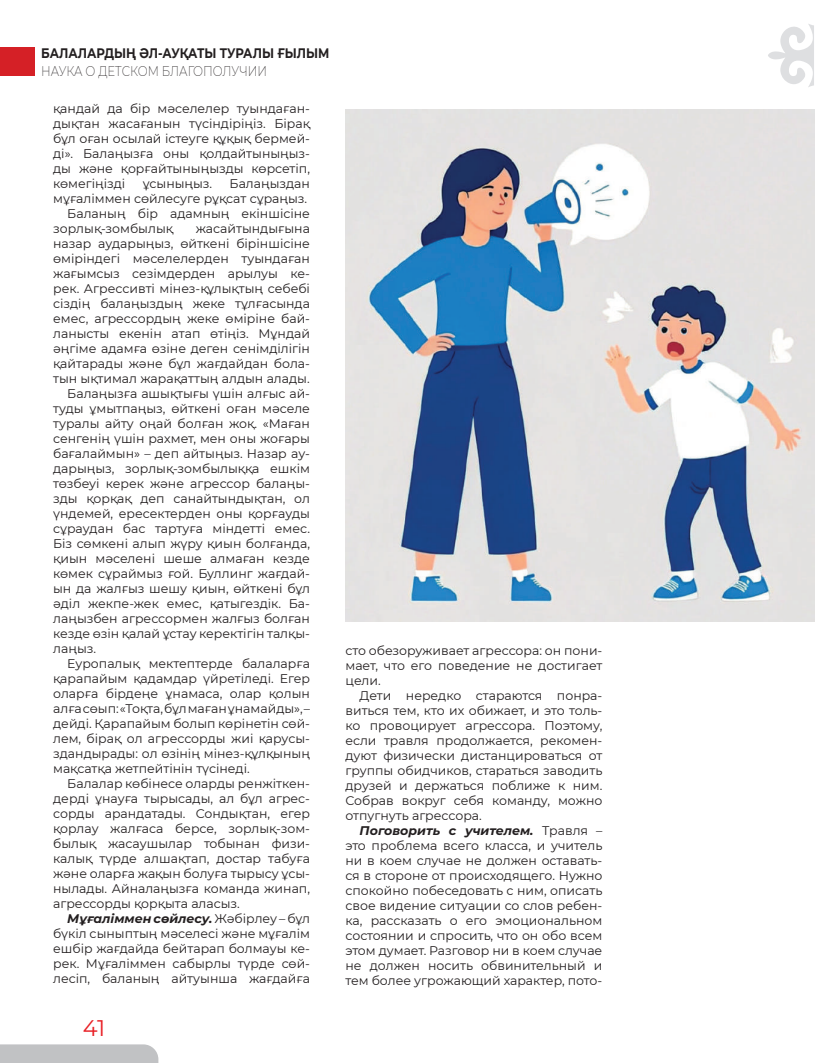
<style>
.page{position:relative;width:815px;height:1063px;background:#fff}
.page>*{position:absolute;margin:0;border:0;box-sizing:border-box;transform-origin:0 0}
.t1{font:22.5px "Montserrat Alternates";color:#e81e24}
.t2{font:700 13.75px "Montserrat";color:#231f20;scale:.85 1}
.t3{font:200 13.75px "Montserrat";color:#231f20;scale:.85 1}
.t4{font:12.5px/15px "Montserrat";color:#231f20;text-align:justify}
.t5{font:italic 700 12.5px "Montserrat";color:#231f20}
.s1{font-weight:400;font-style:normal}
.s2{font-weight:700;font-style:italic}
</style>
<div class="page">
<div style="left:0;top:1044px;width:158px;height:19px;background:#c1c2c4"></div>
<svg style="left:768px;top:24px;width:46px;height:63px"></svg>
<div style="left:0;top:47px;width:34px;height:29px;background:#d52026"></div>
<img style="left:345px;top:110px;width:469px;height:512px">
<p class="t2" style="left:41px;top:44px;width:341px">БАЛАЛАРДЫҢ ӘЛ-АУҚАТЫ ТУРАЛЫ ҒЫЛЫМ</p>
<p class="t3" style="left:41px;top:62px;width:267px">НАУКА О ДЕТСКОМ БЛАГОПОЛУЧИИ</p>
<p class="t4" style="left:53px;top:101px;width:258px">қандай да бір мәселелер туындаған&shy;дықтан жасағанын түсіндіріңіз. Бірақ бұл оған осылай істеуге құқық бермей&shy;ді». Балаңызға оны қолдайтыныңыз&shy;ды және қорғайтыныңызды көрсетіп, көмегіңізді</p>
<p class="t4" style="left:143px;top:176px;width:71px">ұсыныңыз.</p>
<p class="t4" style="left:230px;top:176px;width:82px">Балаңыздан</p>
<p class="t4" style="left:53px;top:191px;width:256px">мұғаліммен сөйлесуге рұқсат сұраңыз.</p>
<p class="t4" style="left:67px;top:206px;width:244px">Баланың бір адамның екіншісіне</p>
<p class="t4" style="left:53px;top:221px;width:121px">зорлық-зомбылық</p>
<p class="t4" style="left:196px;top:221px;width:116px">жасайтындығына</p>
<p class="t4" style="left:53px;top:236px;width:258px">назар аударыңыз, өйткені біріншісіне</p>
<p class="t4" style="left:53px;top:251px;width:258px">өміріндегі мәселелерден туындаған</p>
<p class="t4" style="left:53px;top:266px;width:258px">жағымсыз сезімдерден арылуы ке-</p>
<p class="t4" style="left:53px;top:281px;width:258px">рек. Агрессивті мінез-құлықтың себебі</p>
<p class="t4" style="left:53px;top:296px;width:258px">сіздің балаңыздың жеке тұлғасында</p>
<p class="t4" style="left:53px;top:311px;width:258px">емес, агрессордың жеке өміріне бай-</p>
<p class="t4" style="left:53px;top:326px;width:258px">ланысты екенін атап өтіңіз. Мұндай</p>
<p class="t4" style="left:53px;top:341px;width:258px">әңгіме адамға өзіне деген сенімділігін</p>
<p class="t4" style="left:53px;top:356px;width:258px">қайтарады және бұл жағдайдан бола-</p>
<p class="t4" style="left:53px;top:371px;width:258px">тын ықтимал жарақаттың алдын алады.</p>
<p class="t4" style="left:67px;top:386px;width:244px">Балаңызға ашықтығы үшін алғыс ай-</p>
<p class="t4" style="left:53px;top:401px;width:258px">туды ұмытпаңыз, өйткені оған мәселе</p>
<p class="t4" style="left:53px;top:416px;width:258px">туралы айту оңай болған жоқ. «Маған</p>
<p class="t4" style="left:53px;top:431px;width:258px">сенгенің үшін рахмет, мен оны жоғары</p>
<p class="t4" style="left:53px;top:446px;width:258px">бағалаймын» – деп айтыңыз. Назар ау-</p>
<p class="t4" style="left:53px;top:461px;width:258px">дарыңыз, зорлық-зомбылыққа ешкім</p>
<p class="t4" style="left:53px;top:476px;width:258px">төзбеуі керек және агрессор балаңы-</p>
<p class="t4" style="left:53px;top:491px;width:258px">зды қорқақ деп санайтындықтан, ол</p>
<p class="t4" style="left:53px;top:506px;width:258px">үндемей, ересектерден оны қорғауды</p>
<p class="t4" style="left:53px;top:521px;width:258px">сұраудан бас тартуға міндетті емес.</p>
<p class="t4" style="left:53px;top:536px;width:258px">Біз сөмкені алып жүру қиын болғанда,</p>
<p class="t4" style="left:53px;top:551px;width:258px">қиын мәселені шеше алмаған кезде</p>
<p class="t4" style="left:53px;top:566px;width:258px">көмек сұраймыз ғой. Буллинг жағдай-</p>
<p class="t4" style="left:53px;top:581px;width:258px">ын да жалғыз шешу қиын, өйткені бұл</p>
<p class="t4" style="left:53px;top:596px;width:258px">әділ жекпе-жек емес, қатыгездік. Ба-</p>
<p class="t4" style="left:53px;top:611px;width:258px">лаңызбен агрессормен жалғыз болған</p>
<p class="t4" style="left:53px;top:626px;width:258px">кезде өзін қалай ұстау керектігін талқы-</p>
<p class="t4" style="left:53px;top:641px;width:44px">лаңыз.</p>
<p class="t4" style="left:67px;top:656px;width:244px">Еуропалық мектептерде балаларға</p>
<p class="t4" style="left:53px;top:671px;width:258px">қарапайым қадамдар үйретіледі. Егер</p>
<p class="t4" style="left:53px;top:686px;width:258px">оларға бірдеңе ұнамаса, олар қолын</p>
<p class="t4" style="left:53px;top:701px;width:258px">алға сөып: «Тоқта, бұл маған ұнамайды», –</p>
<p class="t4" style="left:53px;top:716px;width:258px">дейді. Қарапайым болып көрінетін сөй-</p>
<p class="t4" style="left:53px;top:731px;width:258px">лем, бірақ ол агрессорды жиі қарусы-</p>
<p class="t4" style="left:53px;top:746px;width:258px">здандырады: ол өзінің мінез-құлқының</p>
<p class="t4" style="left:53px;top:761px;width:198px">мақсатқа жетпейтінін түсінеді.</p>
<p class="t4" style="left:67px;top:776px;width:244px">Балалар көбінесе оларды ренжіткен-</p>
<p class="t4" style="left:53px;top:791px;width:258px">дерді ұнауға тырысады, ал бұл агрес-</p>
<p class="t4" style="left:53px;top:806px;width:258px">сорды арандатады. Сондықтан, егер</p>
<p class="t4" style="left:53px;top:821px;width:258px">қорлау жалғаса берсе, зорлық-зом-</p>
<p class="t4" style="left:53px;top:836px;width:258px">былық жасаушылар тобынан физи-</p>
<p class="t4" style="left:53px;top:851px;width:258px">калық түрде алшақтап, достар табуға</p>
<p class="t4" style="left:53px;top:866px;width:258px">және оларға жақын болуға тырысу ұсы-</p>
<p class="t4" style="left:53px;top:881px;width:258px">нылады. Айналаңызға команда жинап,</p>
<p class="t4" style="left:53px;top:896px;width:188px">агрессорды қорқыта аласыз.</p>
<p class="t5" style="left:67px;top:910px;width:244px">Мұғаліммен сөйлесу. <span class="s1">Жәбірлеу – бұл</span></p>
<p class="t4" style="left:53px;top:926px;width:258px">бүкіл сыныптың мәселесі және мұғалім</p>
<p class="t4" style="left:53px;top:941px;width:258px">ешбір жағдайда бейтарап болмауы ке-</p>
<p class="t4" style="left:53px;top:956px;width:258px">рек. Мұғаліммен сабырлы түрде сөй-</p>
<p class="t4" style="left:53px;top:971px;width:258px">лесіп, баланың айтуынша жағдайға</p>
<h1 class="t1" style="left:83px;top:1012px;width:24px">41</h1>
<p class="t4" style="left:345px;top:643px;width:258px">сто обезоруживает агрессора: он пони&shy;мает, что его поведение не достигает цели.</p>
<p class="t4" style="left:345px;top:688px;width:258px;text-indent:14px">Дети нередко стараются понра&shy;виться тем, кто их обижает, и это толь&shy;ко провоцирует агрессора. Поэтому, если травля продолжается, рекомен&shy;дуют физически дистанцироваться от группы обидчиков, стараться заводить друзей и держаться поближе к ним.<br>Собрав вокруг себя команду, можно отпугнуть агрессора.</p>
<p class="t4" style="left:345px;top:823px;width:258px;text-indent:14px"><span class="s2">Поговорить с учителем.</span> Травля – это проблема всего класса, и учитель ни в коем случае не должен оставать&shy;ся в стороне от происходящего. Нужно спокойно побеседовать с ним, описать свое видение ситуации со слов ребен&shy;ка, рассказать о его эмоциональном состоянии и спросить, что он обо всем этом думает. Разговор ни в коем случае не должен носить обвинительный и тем более угрожающий характер, пото-</p>
</div>
